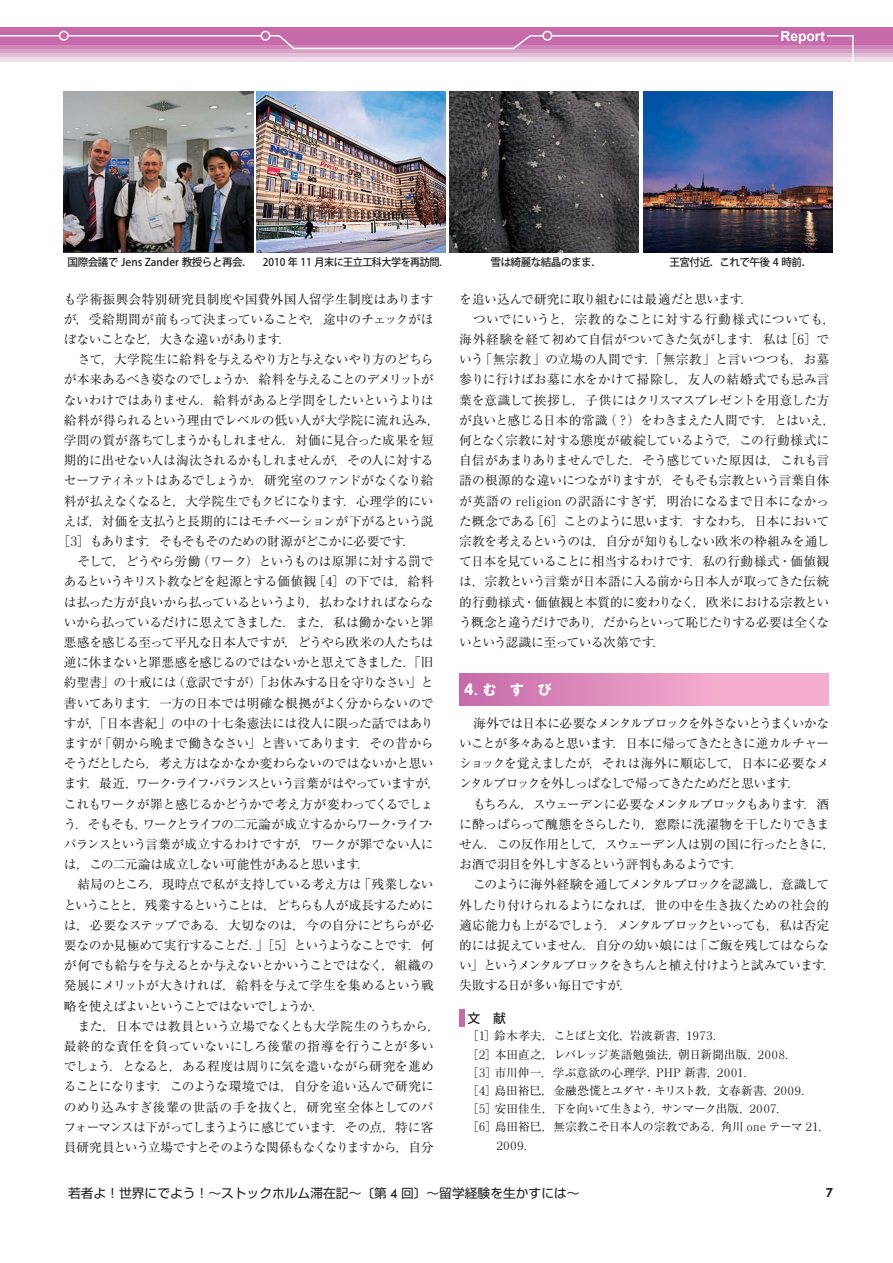
<style>
.page{position:relative;width:893px;height:1263px;background:#fff}
.page>*{position:absolute;margin:0;border:0;box-sizing:border-box;transform-origin:0 0}
.t1{font:700 13.8px "Gothic MB101 Pro";color:#fff}
.t2{font:700 13.8px "Arial";color:#fff}
.t3{font:12.75px/20.2px "Ryumin Pro";letter-spacing:-.035em;color:#231f20;text-align:justify}
.t4{font:12.75px "Ryumin Pro";letter-spacing:-.015em;color:#231f20}
.t5{font:12.75px/20.2px "Ryumin Pro";letter-spacing:-.06em;color:#231f20}
.t6{font:12.75px "Ryumin Pro";letter-spacing:-.075em;color:#231f20}
.t7{font:12.75px "Ryumin Pro";letter-spacing:.005em;color:#231f20}
.t8{font:12.75px "Ryumin Pro";letter-spacing:.02em;color:#231f20}
.t9{font:12.75px "Ryumin Pro";letter-spacing:-.065em;color:#231f20}
.t10{font:12.75px "Ryumin Pro";letter-spacing:-.055em;color:#231f20}
.t11{font:12.75px "Shin Go Pro";color:#231f20}
.t12{font:12.75px "Ryumin Pro";letter-spacing:-.085em;color:#231f20}
.t13{font:12.75px "Ryumin Pro";letter-spacing:-.1em;color:#231f20}
.t14{font:12.75px "Ryumin Pro";letter-spacing:-.07em;color:#231f20}
.t15{font:12.75px "Ryumin Pro";letter-spacing:-.01em;color:#231f20}
.t16{font:12.75px "Ryumin Pro";color:#231f20}
.t17{font:12.75px "Ryumin Pro";letter-spacing:.015em;color:#231f20}
.t18{font:12.75px "Ryumin Pro";letter-spacing:-.08em;color:#231f20}
.t19{font:500 12.75px "Koz Go Pro";color:#231f20}
.t20{font:800 12.75px "Futura BT";color:#231f20}
.t21{font:11.7px/18px "Ryumin Pro";letter-spacing:-.015em;color:#231f20}
.t22{font:11.7px "MOG Century Old";color:#231f20}
.t23{font:500 10.65px "Koz Go Pro";letter-spacing:-.05em;color:#231f20}
.s1{font-family:"MOG Century Old"}
.s2{font-family:"K Ntoday Std Bold KL";font-weight:400}
.s3{font-family:"Ryumin Pro";font-weight:800}
.s4{font-family:"Futura BT";font-weight:500}
</style>
<div class="page">
<hr style="left:0;top:45px;width:893px;height:4px;background:#cf85b9">
<hr style="left:0;top:49px;width:893px;height:4px;background:#d8a1c8">
<hr style="left:0;top:53px;width:893px;height:4px;background:#e4bfda">
<div style="left:0;top:57px;width:893px;height:5px;background:#f1ddeb"></div>
<div style="left:0;top:28px;width:893px;height:17px;background:#c66aaa"></div>
<hr style="left:551px;top:35px;width:227px;height:2px;background:#fff">
<div style="left:59px;top:31px;width:10px;height:10px;border:2px solid #fff;border-radius:50%"></div>
<hr style="left:0;top:35px;width:60px;height:2px;background:#fff">
<svg style="left:827px;top:35px;width:27px;height:27px"></svg>
<div style="left:260px;top:31px;width:10px;height:10px;border:2px solid #fff;border-radius:50%"></div>
<div style="left:542px;top:31px;width:10px;height:10px;border:2px solid #fff;border-radius:50%"></div>
<svg style="left:267px;top:34px;width:278px;height:16px"></svg>
<hr style="left:68px;top:35px;width:193px;height:2px;background:#fff">
<div style="left:459px;top:673px;width:369px;height:32px;background:linear-gradient(to right,#c96fac,#ffbbd6)"></div>
<div style="left:459px;top:1010px;width:6px;height:17px;background:#c66aaa"></div>
<img style="left:256px;top:91px;width:190px;height:162px">
<img style="left:643px;top:91px;width:189px;height:162px">
<img style="left:450px;top:91px;width:189px;height:162px">
<img style="left:64px;top:91px;width:189px;height:162px">
<p class="t2" style="left:780px;top:27px;width:46px">Report</p>
<p class="t23" style="left:68px;top:255px;width:383px">国際会議で Jens Zander 教授らと再会． 2010 年 11 月末に王立工科大学を再訪問．</p>
<p class="t23" style="left:491px;top:255px;width:113px">雪は綺麗な結晶のまま．</p>
<p class="t23" style="left:669px;top:255px;width:144px">王宮付近．これで午後 4 時前．</p>
<p class="t3" style="left:64px;top:288px;width:371px">も学術振興会特別研究員制度や国費外国人留学生制度はありますが，受給期間が前もって決まっていることや，途中のチェックがほぼないことなど，大きな違いがあります．</p>
<p class="t5" style="left:78px;top:348px;width:358px">さて，大学院生に給料を与えるやり方と与えないやり方のどちら</p>
<p class="t6" style="left:64px;top:370px;width:371px">が本来あるべき姿なのでしょうか．給料を与えることのデメリットが</p>
<p class="t3" style="left:64px;top:389px;width:371px">ないわけではありません．給料があると学問をしたいというよりは</p>
<p class="t15" style="left:64px;top:410px;width:378px">給料が得られるという理由でレベルの低い人が大学院に流れ込み，</p>
<p class="t3" style="left:64px;top:429px;width:371px">学問の質が落ちてしまうかもしれません．対価に見合った成果を短</p>
<p class="t3" style="left:64px;top:449px;width:371px">期的に出せない人は淘汰されるかもしれませんが，その人に対する</p>
<p class="t6" style="left:64px;top:470px;width:371px">セーフティネットはあるでしょうか．研究室のファンドがなくなり給</p>
<p class="t3" style="left:64px;top:490px;width:371px">料が払えなくなると，大学院生でもクビになります．心理学的にい</p>
<p class="t3" style="left:64px;top:510px;width:371px">えば，対価を支払うと長期的にはモチベーションが下がるという説</p>
<p class="t10" style="left:57px;top:531px;width:359px">［<span class="s1">3</span>］もあります．そもそもそのための財源がどこかに必要です．</p>
<p class="t3" style="left:78px;top:550px;width:358px">そして，どうやら労働（ワーク）というものは原罪に対する罰で</p>
<p class="t10" style="left:64px;top:572px;width:371px">あるというキリスト教などを起源とする価値観［<span class="s1">4</span>］の下では，給料</p>
<p class="t3" style="left:64px;top:591px;width:371px">は払った方が良いから払っているというより，払わなければならな</p>
<p class="t3" style="left:64px;top:611px;width:371px">いから払っているだけに思えてきました．また，私は働かないと罪</p>
<p class="t3" style="left:64px;top:631px;width:371px">悪感を感じる至って平凡な日本人ですが，どうやら欧米の人たちは</p>
<p class="t3" style="left:64px;top:651px;width:371px">逆に休まないと罪悪感を感じるのではないかと思えてきました．「旧</p>
<p class="t4" style="left:64px;top:672px;width:371px">約聖書」の十戒には（意訳ですが）「お休みする日を守りなさい」と</p>
<p class="t3" style="left:64px;top:692px;width:371px">書いてあります．一方の日本では明確な根拠がよく分からないので</p>
<p class="t4" style="left:64px;top:713px;width:371px">すが，「日本書紀」の中の十七条憲法には役人に限った話ではあり</p>
<p class="t3" style="left:64px;top:732px;width:371px">ますが「朝から晩まで働きなさい」と書いてあります．その昔から</p>
<p class="t3" style="left:64px;top:752px;width:371px">そうだとしたら，考え方はなかなか変わらないのではないかと思い</p>
<p class="t6" style="left:64px;top:773px;width:378px">ます．最近，ワーク・ライフ・バランスという言葉がはやっていますが，</p>
<p class="t3" style="left:64px;top:793px;width:371px">これもワークが罪と感じるかどうかで考え方が変わってくるでしょ</p>
<p class="t12" style="left:64px;top:814px;width:375px">う．そもそも，ワークとライフの二元論が成立するからワーク・ライフ・</p>
<p class="t3" style="left:64px;top:833px;width:371px">バランスという言葉が成立するわけですが，ワークが罪でない人に</p>
<p class="t3" style="left:64px;top:853px;width:308px">は，この二元論は成立しない可能性があると思います．</p>
<p class="t3" style="left:78px;top:873px;width:358px">結局のところ，現時点で私が支持している考え方は「残業しない</p>
<p class="t13" style="left:64px;top:895px;width:371px">ということと，残業するということは，どちらも人が成長するために</p>
<p class="t16" style="left:64px;top:915px;width:371px">は，必要なステップである．大切なのは，今の自分にどちらが必</p>
<p class="t6" style="left:64px;top:935px;width:371px">要なのか見極めて実行することだ．」［<span class="s1">5</span>］というようなことです．何</p>
<p class="t3" style="left:64px;top:954px;width:371px">が何でも給与を与えるとか与えないとかいうことではなく，組織の</p>
<p class="t3" style="left:64px;top:974px;width:371px">発展にメリットが大きければ，給料を与えて学生を集めるという戦</p>
<p class="t18" style="left:64px;top:996px;width:262px">略を使えばよいということではないでしょうか．</p>
<p class="t4" style="left:78px;top:1016px;width:364px">また，日本では教員という立場でなくとも大学院生のうちから，</p>
<p class="t7" style="left:64px;top:1036px;width:371px">最終的な責任を負っていないにしろ後輩の指導を行うことが多い</p>
<p class="t3" style="left:64px;top:1055px;width:371px">でしょう．となると，ある程度は周りに気を遣いながら研究を進め</p>
<p class="t4" style="left:64px;top:1076px;width:371px">ることになります．このような環境では，自分を追い込んで研究に</p>
<p class="t8" style="left:64px;top:1097px;width:371px">のめり込みすぎ後輩の世話の手を抜くと，研究室全体としてのパ</p>
<p class="t14" style="left:64px;top:1117px;width:371px">フォーマンスは下がってしまうように感じています．その点，特に客</p>
<p class="t9" style="left:64px;top:1137px;width:371px">員研究員という立場ですとそのような関係もなくなりますから，自分</p>
<p class="t3" style="left:459px;top:288px;width:296px">を追い込んで研究に取り組むには最適だと思います．</p>
<p class="t8" style="left:473px;top:309px;width:364px">ついでにいうと，宗教的なことに対する行動様式についても，</p>
<p class="t7" style="left:459px;top:329px;width:371px">海外経験を経て初めて自信がついてきた気がします．私は［<span class="s1">6</span>］で</p>
<p class="t8" style="left:459px;top:349px;width:371px">いう「無宗教」の立場の人間です．「無宗教」と言いつつも，お墓</p>
<p class="t17" style="left:459px;top:370px;width:371px">参りに行けばお墓に水をかけて掃除し，友人の結婚式でも忌み言</p>
<p class="t3" style="left:459px;top:389px;width:371px">葉を意識して挨拶し，子供にはクリスマスプレゼントを用意した方</p>
<p class="t3" style="left:459px;top:409px;width:378px">が良いと感じる日本的常識（？）をわきまえた人間です．とはいえ，</p>
<p class="t4" style="left:459px;top:430px;width:371px">何となく宗教に対する態度が破綻しているようで，この行動様式に</p>
<p class="t3" style="left:459px;top:449px;width:371px">自信があまりありませんでした．そう感じていた原因は，これも言</p>
<p class="t3" style="left:459px;top:470px;width:371px">語の根源的な違いにつながりますが，そもそも宗教という言葉自体</p>
<p class="t7" style="left:459px;top:491px;width:371px">が英語の <span class="s1">religion</span> の訳語にすぎず，明治になるまで日本になかっ</p>
<p class="t3" style="left:459px;top:510px;width:371px">た概念である［<span class="s1">6</span>］ことのように思います．すなわち，日本において</p>
<p class="t3" style="left:459px;top:530px;width:371px">宗教を考えるというのは，自分が知りもしない欧米の枠組みを通し</p>
<p class="t3" style="left:459px;top:550px;width:371px">て日本を見ていることに相当するわけです．私の行動様式・価値観</p>
<p class="t3" style="left:459px;top:571px;width:371px">は，宗教という言葉が日本語に入る前から日本人が取ってきた伝統</p>
<p class="t3" style="left:459px;top:591px;width:371px">的行動様式・価値観と本質的に変わりなく，欧米における宗教とい</p>
<p class="t9" style="left:459px;top:612px;width:371px">う概念と違うだけであり，だからといって恥じたりする必要は全くな</p>
<p class="t3" style="left:459px;top:631px;width:207px">いという認識に至っている次第です．</p>
<p class="t1" style="left:464px;top:678px;width:89px"><span class="s2">4</span><span class="s3">.</span> む　す　び</p>
<p class="t3" style="left:459px;top:712px;width:371px;text-indent:14px">海外では日本に必要なメンタルブロックを外さないとうまくいかないことが多々あると思います．日本に帰ってきたときに逆カルチャーショックを覚えましたが，それは海外に順応して，日本に必要なメンタルブロックを外しっぱなしで帰ってきたためだと思います．</p>
<p class="t5" style="left:459px;top:793px;width:378px;text-indent:14px">もちろん，スウェーデンに必要なメンタルブロックもあります．酒に酔っぱらって醜態をさらしたり，窓際に洗濯物を干したりできません．この反作用として，スウェーデン人は別の国に行ったときに，お酒で羽目を外しすぎるという評判もあるようです．</p>
<p class="t3" style="left:459px;top:873px;width:378px;text-align:left;text-indent:14px">このように海外経験を通してメンタルブロックを認識し，意識して外したり付けられるようになれば，世の中を生き抜くための社会的適応能力も上がるでしょう．メンタルブロックといっても，私は否定的には捉えていません．自分の幼い娘には「ご飯を残してはならない」というメンタルブロックをきちんと植え付けようと試みています．失敗する日が多い毎日ですが．</p>
<p class="t19" style="left:467px;top:1010px;width:40px">文 献</p>
<p class="t21" style="left:467px;top:1026px;width:365px">［<span class="s1">1</span>］鈴木孝夫，ことばと文化，岩波新書，<span class="s1">1973.<br></span>［<span class="s1">2</span>］本田直之，レバレッジ英語勉強法，朝日新聞出版，<span class="s1">2008.<br></span>［<span class="s1">3</span>］市川伸一，学ぶ意欲の心理学，<span class="s1">PHP</span> 新書，<span class="s1">2001.<br></span>［<span class="s1">4</span>］島田裕巳，金融恐慌とユダヤ・キリスト教，文春新書，<span class="s1">2009.<br></span>［<span class="s1">5</span>］安田佳生，下を向いて生きよう，サンマーク出版，<span class="s1">2007.<br></span>［<span class="s1">6</span>］島田裕巳，無宗教こそ日本人の宗教である，角川 <span class="s1">one</span> テーマ <span class="s1">21</span>，</p>
<p class="t22" style="left:496px;top:1138px;width:32px">2009.</p>
<p class="t11" style="left:68px;top:1182px;width:513px">若者よ！世界にでよう！～ストックホルム滞在記～〔第 <span class="s4">4</span> 回〕～留学経験を生かすには～</p>
<p class="t20" style="left:826px;top:1185px;width:9px">7</p>
</div>
